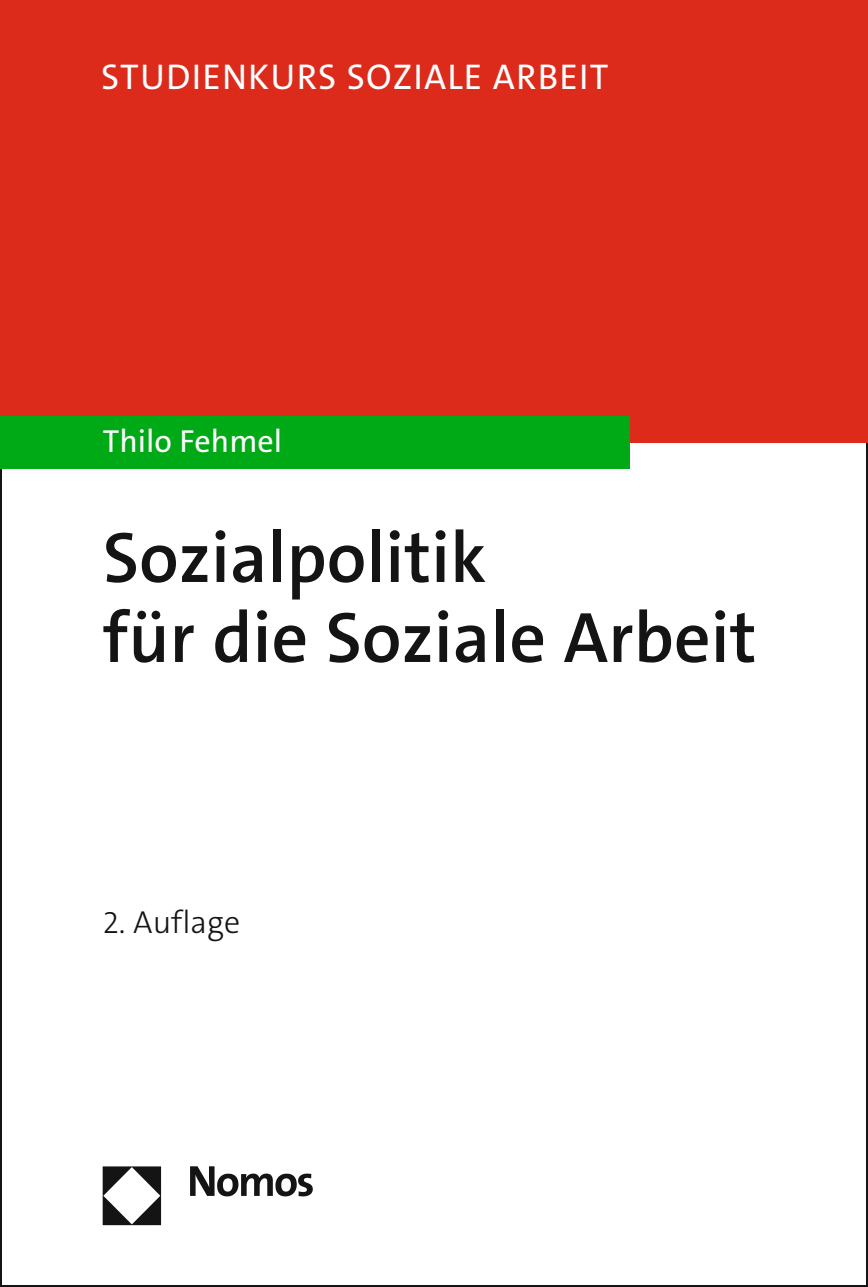
<style>
.page{position:relative;width:868px;height:1287px;background:#fff}
.page>*{position:absolute;margin:0;border:0;box-sizing:border-box;transform-origin:0 0}
.t1{font:600 72px/80px "The Sans C5";color:#131413}
.t2{font:36px "The Sans C5";letter-spacing:.035em;color:#fff}
.t3{font:32px "The Sans C5";color:#fff}
.t4{font:300 32px "The Sans C5";color:#131413}
</style>
<div class="page">
<div style="left:0;top:0;width:867px;height:442px;background:#dc2a1b"></div>
<div style="left:0;top:416px;width:629px;height:52px;background:#00aa17"></div>
<img style="left:102px;top:1166px;width:211px;height:60px">
<p class="t2" style="left:101px;top:54px;width:509px">STUDIENKURS SOZIALE ARBEIT</p>
<p class="t3" style="left:103px;top:421px;width:181px">Thilo Fehmel</p>
<p class="t1" style="left:103px;top:518px;width:655px">Sozialpolitik<br>für die Soziale Arbeit</p>
<p class="t4" style="left:103px;top:901px;width:139px">2. Auflage</p>
</div>
